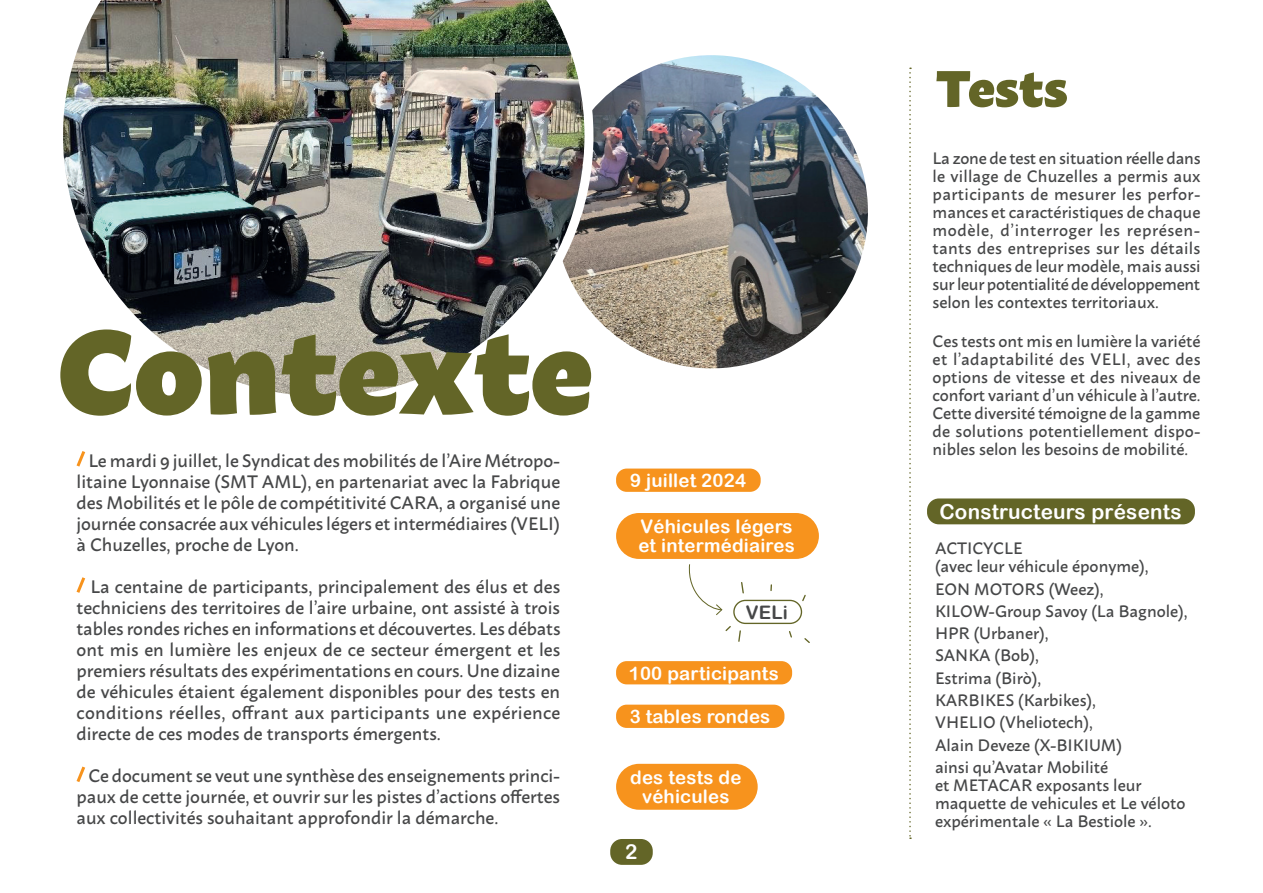
<style>
.page{position:relative;width:1263px;height:893px;background:#fff}
.page>*{position:absolute;margin:0;border:0;box-sizing:border-box;transform-origin:0 0}
.t1{font:900 117.9px "Macho";color:#636527}
.t2{font:900 50.7px "Macho";color:#636527}
.t3{font:20.7px "Arial Rounded MT Bold";letter-spacing:.01em;color:#fff}
.t4{font:18.6px/19.2px "Arial Rounded MT Bold";letter-spacing:.01em;color:#fff;text-align:center}
.t5{font:18.6px "Arial Rounded MT Bold";color:#464748}
.t6{font:500 18px/21px "Macho";color:#464748;text-align:justify}
.t7{font:500 16.5px/18px "Macho";color:#464748}
</style>
<div class="page">
<div style="left:610px;top:839px;width:43px;height:26px;background:#636527;border-radius:12px"></div>
<img style="left:555px;top:55px;width:313px;height:313px;border-radius:157px">
<svg style="left:76px;top:451px;width:10px;height:16px"></svg>
<svg style="left:76px;top:577px;width:10px;height:16px"></svg>
<svg style="left:76px;top:766px;width:10px;height:16px"></svg>
<div style="left:733px;top:600px;width:69px;height:24px;border:1px solid #636527;border-radius:11px"></div>
<svg style="left:688px;top:564px;width:35px;height:51px"></svg>
<svg style="left:741px;top:582px;width:3px;height:12px"></svg>
<svg style="left:802px;top:594px;width:4px;height:8px"></svg>
<svg style="left:789px;top:631px;width:3px;height:7px"></svg>
<svg style="left:804px;top:638px;width:6px;height:5px"></svg>
<svg style="left:725px;top:626px;width:16px;height:16px"></svg>
<img style="left:63px;top:0;width:530px;height:397px">
<div style="left:927px;top:498px;width:268px;height:26px;background:#636527;border-radius:12px"></div>
<div style="left:616px;top:469px;width:145px;height:23px;background:#f7931d;border-radius:11px"></div>
<div style="left:616px;top:661px;width:176px;height:23px;background:#f7931d;border-radius:11px"></div>
<div style="left:616px;top:705px;width:168px;height:23px;background:#f7931d;border-radius:11px"></div>
<div style="left:616px;top:764px;width:142px;height:46px;background:#f7931d;border-radius:23px"></div>
<div style="left:616px;top:513px;width:203px;height:46px;background:#f7931d;border-radius:23px"></div>
<svg style="left:909px;top:68px;width:2px;height:771px"></svg>
<h1 class="t1" style="left:57px;top:264px;width:537px">Contexte</h1>
<p class="t6" style="left:77px;top:448px;width:485px;text-indent:12px">Le mardi 9 juillet, le Syndicat des mobilités de l’Aire Métropo&shy;litaine Lyonnaise (SMT AML), en partenariat avec la Fabrique des Mobilités et le pôle de compétitivité CARA, a organisé une journée consacrée aux véhicules légers et intermédiaires (VELI) à Chuzelles, proche de Lyon.</p>
<p class="t6" style="left:77px;top:574px;width:485px;text-indent:14px">La centaine de participants, principalement des élus et des techniciens des territoires de l’aire urbaine, ont assisté à trois tables rondes riches en informations et découvertes. Les débats ont mis en lumière les enjeux de ce secteur émergent et les premiers résultats des expérimentations en cours. Une dizaine de véhicules étaient également disponibles pour des tests en conditions réelles, offrant aux participants une expérience directe de ces modes de transports émergents.</p>
<p class="t6" style="left:77px;top:763px;width:485px;text-indent:12px">Ce document se veut une synthèse des enseignements princi&shy;paux de cette journée, et ouvrir sur les pistes d’actions offertes aux collectivités souhaitant approfondir la démarche.</p>
<p class="t4" style="left:630px;top:470px;width:117px">9 juillet 2024</p>
<p class="t4" style="left:638px;top:517px;width:158px;text-align:left">Véhicules légers et intermédiaires</p>
<p class="t5" style="left:746px;top:601px;width:44px">VELi</p>
<p class="t4" style="left:629px;top:663px;width:151px">100 participants</p>
<p class="t4" style="left:630px;top:707px;width:142px">3 tables rondes</p>
<p class="t4" style="left:630px;top:767px;width:113px">des tests de véhicules</p>
<p class="t3" style="left:625px;top:840px;width:14px">2</p>
<h2 class="t2" style="left:936px;top:42px;width:133px">Tests</h2>
<p class="t7" style="left:932px;top:147px;width:270px;text-align:justify">La zone de test en situation réelle dans le village de Chuzelles a permis aux participants de mesurer les perfor&shy;mances et caractéristiques de chaque modèle, d’interroger les représen&shy;tants des entreprises sur les détails techniques de leur modèle, mais aussi sur leur potentialité de développement selon les contextes territoriaux.</p>
<p class="t7" style="left:932px;top:331px;width:270px;text-align:justify">Ces tests ont mis en lumière la variété et l’adaptabilité des VELI, avec des options de vitesse et des niveaux de confort variant d’un véhicule à l’autre.<br>Cette diversité témoigne de la gamme de solutions potentiellement dispo&shy;nibles selon les besoins de mobilité.</p>
<p class="t3" style="left:939px;top:499px;width:244px">Constructeurs présents</p>
<p class="t7" style="left:935px;top:538px;width:215px">ACTICYCLE<br>(avec leur véhicule éponyme),</p>
<p class="t7" style="left:935px;top:576px;width:254px;line-height:22.2px">EON MOTORS (Weez),<br>KILOW-Group Savoy (La Bagnole),<br>HPR (Urbaner),<br>SANKA (Bob),<br>Estrima (Birò),<br>KARBIKES (Karbikes),<br>VHELIO (Vheliotech),<br>Alain Deveze (X-BIKIUM)<br>ainsi qu’Avatar Mobilité</p>
<p class="t7" style="left:935px;top:774px;width:252px">et METACAR exposants leur maquette de vehicules et Le véloto expérimentale « La Bestiole ».</p>
</div>
